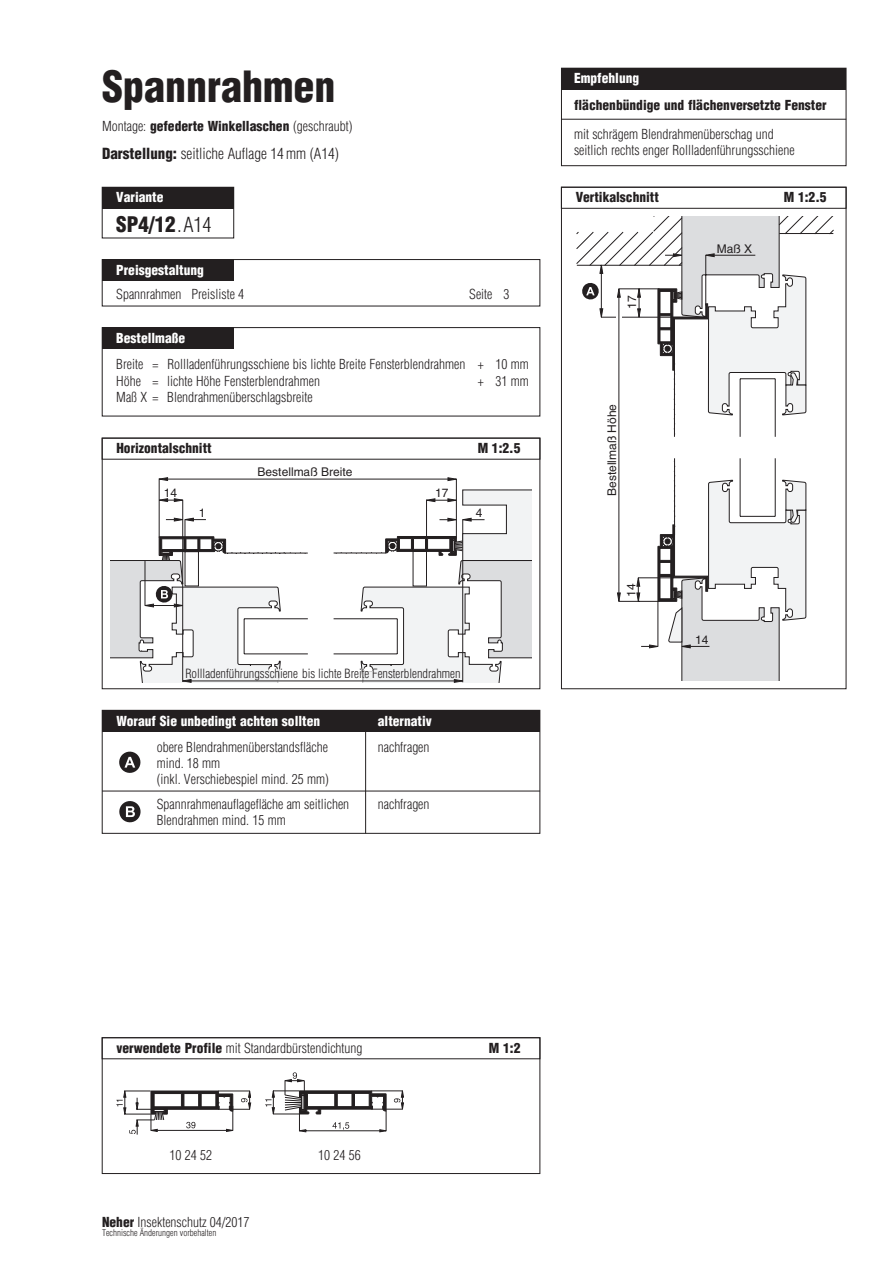
<style>
.page{position:relative;width:893px;height:1263px;background:#fff}
.page>*{position:absolute;margin:0;border:0;box-sizing:border-box;transform-origin:0 0}
.t1{font:900 condensed 42px "Helvetica";color:#231f20}
.t2{font:900 condensed 21px "Helvetica";color:#231f20}
.t3{font:300 condensed 15px "Helvetica";color:#231f20}
.t4{font:300 condensed 13.5px/16.2px "Helvetica";color:#231f20}
.t5{font:900 condensed 13.5px "Helvetica";color:#231f20}
.t6{font:900 condensed 13.5px "Helvetica";color:#fff}
.t7{font:300 condensed 12.45px "Helvetica";color:#231f20}
.t8{font:12px "Helvetica";color:#231f20}
.t9{font:300 condensed 9px "Helvetica";color:#231f20}
.s1{font-weight:300}
.s2{font-weight:900}
.s3{font-weight:300;font-size:20.25px}
</style>
<div class="page">
<div style="left:102px;top:710px;width:438px;height:21px;background:#231f20"></div>
<div style="left:561px;top:187px;width:285px;height:502px;border:1px solid #231f20"></div>
<div style="left:102px;top:327px;width:132px;height:22px;background:#231f20"></div>
<div style="left:102px;top:327px;width:438px;height:89px;border:1px solid #231f20"></div>
<div style="left:102px;top:438px;width:438px;height:21px;border:1px solid #231f20"></div>
<div style="left:102px;top:187px;width:132px;height:21px;background:#231f20"></div>
<div style="left:102px;top:187px;width:132px;height:51px;border:1px solid #231f20"></div>
<div style="left:102px;top:259px;width:132px;height:22px;background:#231f20"></div>
<div style="left:102px;top:259px;width:438px;height:47px;border:1px solid #231f20"></div>
<svg style="left:577px;top:217px;width:256px;height:463px"></svg>
<svg style="left:111px;top:477px;width:420px;height:206px"></svg>
<hr style="left:187px;top:681px;width:267px;height:1px;background:#231f20">
<div style="left:102px;top:710px;width:438px;height:123px;border:1px solid #231f20"></div>
<hr style="left:102px;top:791px;width:438px;height:1px;background:#231f20">
<svg style="left:119px;top:751px;width:22px;height:22px"></svg>
<svg style="left:119px;top:801px;width:22px;height:22px"></svg>
<hr style="left:365px;top:731px;width:1px;height:102px;background:#231f20">
<div style="left:102px;top:1037px;width:438px;height:137px;border:1px solid #231f20"></div>
<svg style="left:116px;top:1091px;width:135px;height:43px"></svg>
<div style="left:102px;top:1037px;width:438px;height:22px;border:1px solid #231f20"></div>
<svg style="left:265px;top:1072px;width:139px;height:60px"></svg>
<div style="left:561px;top:68px;width:285px;height:21px;background:#231f20"></div>
<div style="left:561px;top:68px;width:285px;height:98px;border:1px solid #231f20"></div>
<hr style="left:561px;top:119px;width:285px;height:1px;background:#231f20">
<h1 class="t1" style="left:102px;top:60px;width:235px">Spannrahmen</h1>
<p class="t5" style="left:102px;top:117px;width:252px"><span class="s1">Montage:</span> gefederte Winkellaschen <span class="s1">(geschraubt)</span></p>
<p class="t3" style="left:102px;top:145px;width:238px"><span class="s2">Darstellung:</span> seitliche Auflage 14mm (A14)</p>
<p class="t6" style="left:116px;top:189px;width:49px">Variante</p>
<h2 class="t2" style="left:116px;top:211px;width:97px">SP4/12<span class="s1">.</span><span class="s3">A14</span></h2>
<p class="t6" style="left:116px;top:261px;width:89px">Preisgestaltung</p>
<p class="t4" style="left:116px;top:286px;width:129px">Spannrahmen Preisliste 4</p>
<p class="t4" style="left:469px;top:286px;width:42px">Seite 3</p>
<p class="t6" style="left:116px;top:329px;width:70px">Bestellmaße</p>
<p class="t4" style="left:116px;top:356px;width:414px">Breite = Rollladenführungsschiene bis lichte Breite Fensterblendrahmen + 10 mm<br>Höhe = lichte Höhe Fensterblendrahmen</p>
<p class="t4" style="left:478px;top:372px;width:53px">+ 31 mm</p>
<p class="t4" style="left:116px;top:389px;width:198px">Maß X = Blendrahmenüberschlagsbreite</p>
<p class="t5" style="left:116px;top:440px;width:97px">Horizontalschnitt</p>
<p class="t5" style="left:478px;top:440px;width:44px">M 1:2.5</p>
<p class="t8" style="left:164px;top:486px;width:15px">14</p>
<p class="t8" style="left:199px;top:506px;width:8px">1</p>
<p class="t8" style="left:258px;top:465px;width:96px">Bestellmaß Breite</p>
<p class="t8" style="left:435px;top:486px;width:15px">17</p>
<p class="t8" style="left:476px;top:505px;width:8px">4</p>
<p class="t7" style="left:185px;top:666px;width:277px">Rollladenführungsschiene bis lichte Breite Fensterblendrahmen</p>
<p class="t6" style="left:116px;top:712px;width:205px">Worauf Sie unbedingt achten sollten</p>
<p class="t6" style="left:378px;top:712px;width:55px">alternativ</p>
<p class="t4" style="left:157px;top:739px;width:173px">obere Blendrahmenüberstandsfläche</p>
<p class="t4" style="left:378px;top:739px;width:53px">nachfragen</p>
<p class="t4" style="left:157px;top:755px;width:174px">mind. 18 mm<br>(inkl. Verschiebespiel mind. 25 mm)</p>
<p class="t4" style="left:157px;top:796px;width:194px">Spannrahmenauflagefläche am seitlichen</p>
<p class="t4" style="left:378px;top:796px;width:53px">nachfragen</p>
<p class="t4" style="left:157px;top:812px;width:131px">Blendrahmen mind. 15 mm</p>
<p class="t6" style="left:574px;top:70px;width:67px">Empfehlung</p>
<p class="t5" style="left:574px;top:96px;width:254px">flächenbündige und flächenversetzte Fenster</p>
<p class="t4" style="left:574px;top:126px;width:222px">mit schrägem Blendrahmenüberschag und seitlich rechts enger Rollladenführungsschiene</p>
<p class="t5" style="left:576px;top:189px;width:85px">Vertikalschnitt</p>
<p class="t5" style="left:784px;top:189px;width:44px">M 1:2.5</p>
<p class="t8" style="left:625px;top:309px;width:15px;rotate:-90deg">17</p>
<p class="t8" style="left:605px;top:496px;width:94px;rotate:-90deg">Bestellmaß Höhe</p>
<p class="t8" style="left:624px;top:597px;width:15px;rotate:-90deg">14</p>
<p class="t8" style="left:717px;top:241px;width:37px">Maß X</p>
<p class="t8" style="left:695px;top:633px;width:15px">14</p>
<p class="t4" style="left:116px;top:1040px;width:248px"><span class="s2">verwendete Profile</span> mit Standardbürstendichtung</p>
<p class="t5" style="left:489px;top:1039px;width:33px">M 1:2</p>
<p class="t4" style="left:169px;top:1147px;width:44px">10 24 52</p>
<p class="t4" style="left:102px;top:1214px;width:149px"><span class="s2">Neher</span> Insektenschutz 04/2017</p>
<p class="t9" style="left:102px;top:1227px;width:116px">Technische Änderungen vorbehalten</p>
<p class="t4" style="left:318px;top:1147px;width:44px">10 24 56</p>
</div>
